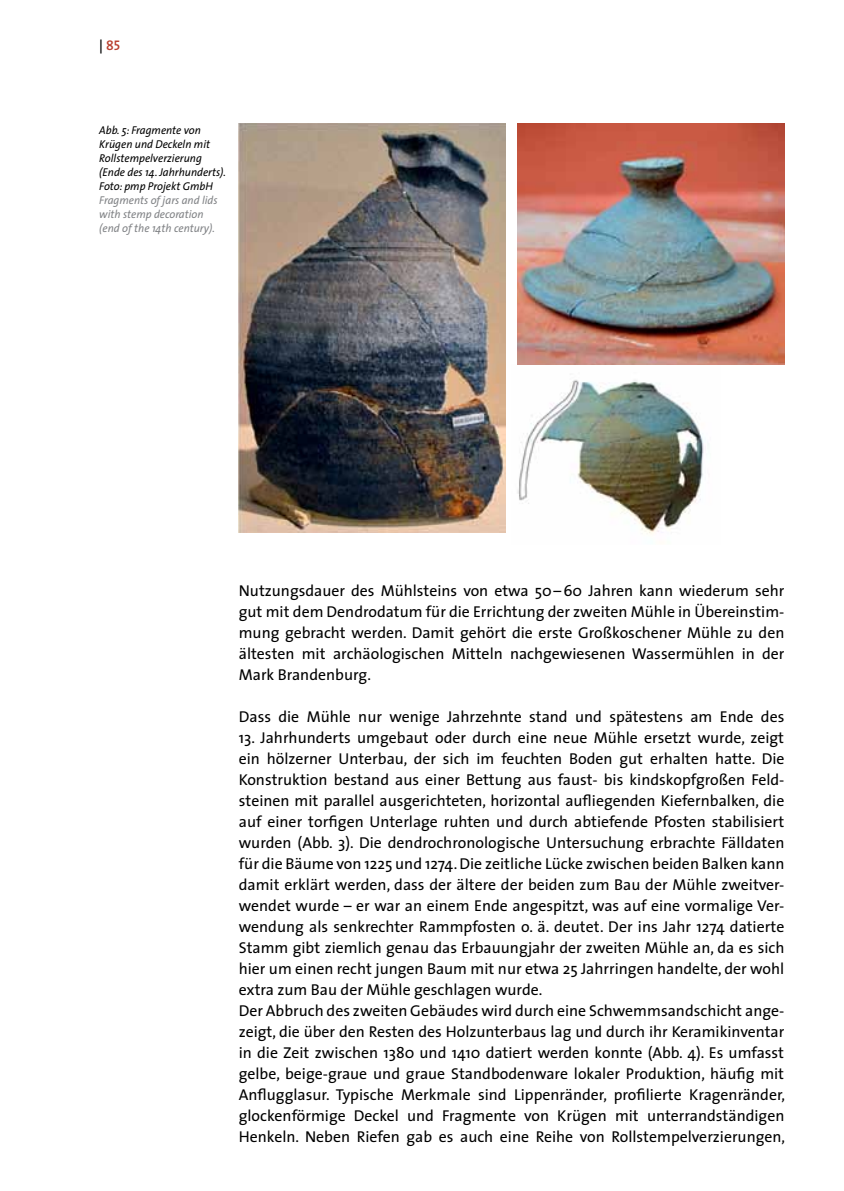
<style>
.page{position:relative;width:844px;height:1191px;background:#fff}
.page>*{position:absolute;margin:0;border:0;box-sizing:border-box;transform-origin:0 0}
.t1{font:15.75px/21px "The Sans";color:#000;text-align:justify}
.t2{font:14px "The Sans Semi Bold Caps";color:#b93f2e}
.t3{font:italic 11.38px/14px "The Sans";color:#000;scale:.96 1}
.t4{font:italic 11.38px/14px "The Sans";color:#808285;scale:.96 1}
.s1{color:#000}
</style>
<div class="page">
<img style="left:517px;top:380px;width:187px;height:154px">
<img style="left:239px;top:123px;width:266px;height:410px">
<img style="left:517px;top:123px;width:267px;height:242px">
<p class="t2" style="left:99px;top:33px;width:23px"><span class="s1">|</span> 85</p>
<p class="t3" style="left:99px;top:122px;width:133px">Abb. 5: Fragmente von<br>Krügen und Deckeln mit<br>Rollstempelverzierung (Ende des 14. Jahrhunderts).<br>Foto: pmp Projekt GmbH</p>
<p class="t4" style="left:99px;top:192px;width:125px">Fragments of jars and lids with stemp decoration (end of the 14th century).</p>
<p class="t1" style="left:239px;top:579px;width:547px">Nutzungsdauer des Mühlsteins von etwa 50–60 Jahren kann wiederum sehr gut mit dem Dendrodatum für die Errichtung der zweiten Mühle in Übereinstim&shy;mung gebracht werden. Damit gehört die erste Großkoschener Mühle zu den ältesten mit archäologischen Mitteln nachgewiesenen Wassermühlen in der Mark Brandenburg.</p>
<p class="t1" style="left:239px;top:705px;width:547px">Dass die Mühle nur wenige Jahrzehnte stand und spätestens am Ende des</p>
<p class="t1" style="left:239px;top:726px;width:547px;text-align:left">13. Jahrhunderts umgebaut oder durch eine neue Mühle ersetzt wurde, zeigt ein hölzerner Unterbau, der sich im feuchten Boden gut erhalten hatte. Die Konstruktion bestand aus einer Bettung aus faust- bis kindskopfgroßen Feld&shy;steinen mit parallel ausgerichteten, horizontal aufliegenden Kiefernbalken, die auf einer torfigen Unterlage ruhten und durch abtiefende Pfosten stabilisiert wurden (Abb. 3). Die dendrochronologische Untersuchung erbrachte Fälldaten für die Bäume von 1225 und 1274. Die zeitliche Lücke zwischen beiden Balken kann damit erklärt werden, dass der ältere der beiden zum Bau der Mühle zweitver&shy;wendet wurde – er war an einem Ende angespitzt, was auf eine vormalige Ver&shy;wendung als senkrechter Rammpfosten o. ä. deutet. Der ins Jahr 1274 datierte Stamm gibt ziemlich genau das Erbauungjahr der zweiten Mühle an, da es sich hier um einen recht jungen Baum mit nur etwa 25 Jahrringen handelte, der wohl extra zum Bau der Mühle geschlagen wurde.<br>Der Abbruch des zweiten Gebäudes wird durch eine Schwemmsandschicht ange&shy;zeigt, die über den Resten des Holzunterbaus lag und durch ihr Keramikinventar in die Zeit zwischen 1380 und 1410 datiert werden konnte (Abb. 4). Es umfasst gelbe, beige-graue und graue Standbodenware lokaler Produktion, häufig mit Anflugglasur. Typische Merkmale sind Lippenränder, profilierte Kragenränder, glockenförmige Deckel und Fragmente von Krügen mit unterrandständigen Henkeln. Neben Riefen gab es auch eine Reihe von Rollstempelverzierungen,</p>
</div>
